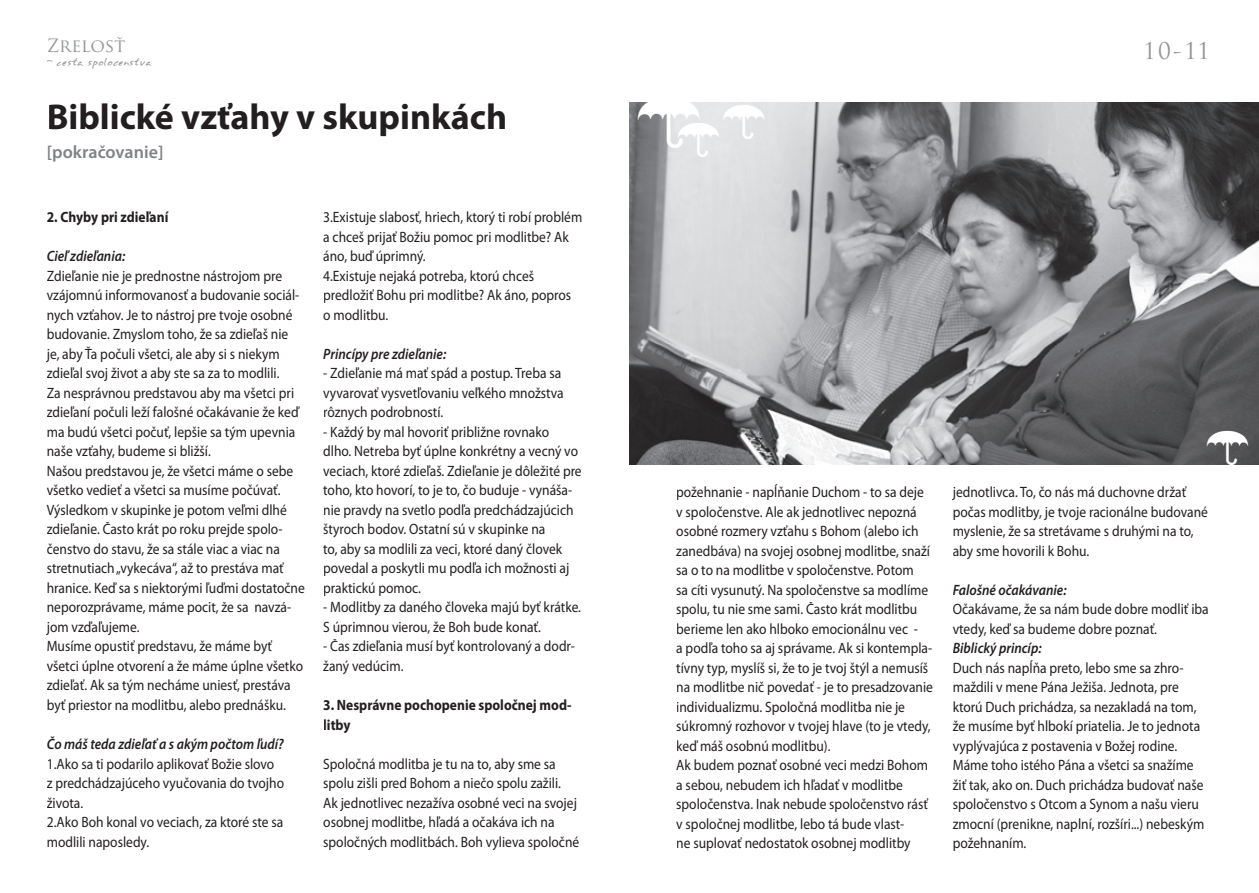
<style>
.page{position:relative;width:1259px;height:893px;background:#fff}
.page>*{position:absolute;margin:0;border:0;box-sizing:border-box;transform-origin:0 0}
.t1{font:45px "Harolds Pips";color:#fff}
.t2{font:700 36px "Myriad Pro";color:#231f20}
.t3{font:30px "Harolds Pips";color:#fff}
.t4{font:22.5px "Trajan Pro";color:#939598}
.t5{font:600 18px "Myriad Pro";color:#808285}
.t6{font:18px "Trajan Pro";color:#939598}
.t7{font:15px/19.5px "Myriad Pro";color:#231f20;scale:.9 1}
.t8{font:italic 600 15px "Myriad Pro";color:#231f20;scale:.9 1}
.t9{font:700 15px/19.5px "Myriad Pro";color:#231f20;scale:.9 1}
.t10{font:9px "Annifont";color:#939598;scale:.96 1}
.t11{font:3.3px "Annifont";color:#939598;scale:1.49 1}
</style>
<div class="page">
<img style="left:629px;top:102px;width:630px;height:362px">
<p class="t6" style="left:47px;top:34px;width:80px">Zrelosť</p>
<p class="t10" style="left:47px;top:55px;width:111px">- cesta spolocenstva</p>
<p class="t11" style="left:115px;top:58px;width:4px">v</p>
<h2 class="t2" style="left:47px;top:97px;width:462px">Biblické vzťahy v skupinkách</h2>
<p class="t5" style="left:47px;top:142px;width:118px">[pokračovanie]</p>
<p class="t9" style="left:47px;top:208px;width:137px">2. Chyby pri zdieľaní</p>
<p class="t8" style="left:47px;top:248px;width:89px">Cieľ zdieľania:</p>
<p class="t7" style="left:47px;top:266px;width:288px">Zdieľanie nie je prednostne nástrojom pre vzájomnú informovanosť a budovanie sociál&shy;nych vzťahov. Je to nástroj pre tvoje osobné budovanie. Zmyslom toho, že sa zdieľaš nie<br>je, aby Ťa počuli všetci, ale aby si s niekym zdieľal svoj život a aby ste sa za to modlili.<br>Za nesprávnou predstavou aby ma všetci pri zdieľaní počuli leží falošné očakávanie že keď ma budú všetci počuť, lepšie sa tým upevnia naše vzťahy, budeme si bližší.<br>Našou predstavou je, že všetci máme o sebe všetko vedieť a všetci sa musíme počúvať.<br>Výsledkom v skupinke je potom veľmi dlhé zdieľanie. Často krát po roku prejde spolo&shy;čenstvo do stavu, že sa stále viac a viac na stretnutiach „vykecáva“, až to prestáva mať hranice. Keď sa s niektorými ľuďmi dostatočne neporozprávame, máme pocit, že sa navzá&shy;jom vzďaľujeme.<br>Musíme opustiť predstavu, že máme byť všetci úplne otvorení a že máme úplne všetko zdieľať. Ak sa tým necháme uniesť, prestáva byť priestor na modlitbu, alebo prednášku.</p>
<p class="t8" style="left:47px;top:736px;width:265px">Čo máš teda zdieľať a s akým počtom ľudí?</p>
<p class="t7" style="left:47px;top:754px;width:265px">1.Ako sa ti podarilo aplikovať Božie slovo<br>z predchádzajúceho vyučovania do tvojho života.<br>2.Ako Boh konal vo veciach, za ktoré ste sa modlili naposledy.</p>
<p class="t7" style="left:323px;top:208px;width:289px">3.Existuje slabosť, hriech, ktorý ti robí problém a chceš prijať Božiu pomoc pri modlitbe? Ak áno, buď úprimný.<br>4.Existuje nejaká potreba, ktorú chceš predložiť Bohu pri modlitbe? Ak áno, popros o modlitbu.</p>
<p class="t8" style="left:323px;top:346px;width:138px">Princípy pre zdieľanie:</p>
<p class="t7" style="left:323px;top:364px;width:269px">- Zdieľanie má mať spád a postup. Treba sa vyvarovať vysvetľovaniu veľkého množstva rôznych podrobností.</p>
<p class="t7" style="left:323px;top:422px;width:289px">- Každý by mal hovoriť približne rovnako<br>dlho. Netreba byť úplne konkrétny a vecný vo veciach, ktoré zdieľaš. Zdieľanie je dôležité pre toho, kto hovorí, to je to, čo buduje - vynáša&shy;nie pravdy na svetlo podľa predchádzajúcich štyroch bodov. Ostatní sú v skupinke na<br>to, aby sa modlili za veci, ktoré daný človek povedal a poskytli mu podľa ich možnosti aj praktickú pomoc.</p>
<p class="t7" style="left:323px;top:598px;width:288px">- Modlitby za daného človeka majú byť krátke.<br>S úprimnou vierou, že Boh bude konať.</p>
<p class="t7" style="left:323px;top:637px;width:281px">- Čas zdieľania musí byť kontrolovaný a dodr&shy;žaný vedúcim.</p>
<p class="t9" style="left:323px;top:695px;width:277px">3. Nesprávne pochopenie spoločnej mod&shy;litby</p>
<p class="t7" style="left:323px;top:754px;width:286px">Spoločná modlitba je tu na to, aby sme sa spolu zišli pred Bohom a niečo spolu zažili.<br>Ak jednotlivec nezažíva osobné veci na svojej osobnej modlitbe, hľadá a očakáva ich na spoločných modlitbách. Boh vylieva spoločné</p>
<h1 class="t1" style="left:635px;top:94px;width:69px">U</h1>
<h3 class="t3" style="left:721px;top:102px;width:46px">U</h3>
<h3 class="t3" style="left:676px;top:120px;width:46px">U</h3>
<h3 class="t4" style="left:1143px;top:37px;width:68px">10-11</h3>
<h3 class="t3" style="left:1205px;top:428px;width:46px">U</h3>
<p class="t7" style="left:676px;top:483px;width:287px">požehnanie - napĺňanie Duchom - to sa deje v spoločenstve. Ale ak jednotlivec nepozná osobné rozmery vzťahu s Bohom (alebo ich zanedbáva) na svojej osobnej modlitbe, snaží sa o to na modlitbe v spoločenstve. Potom<br>sa cíti vysunutý. Na spoločenstve sa modlíme spolu, tu nie sme sami. Často krát modlitbu berieme len ako hlboko emocionálnu vec -<br>a podľa toho sa aj správame. Ak si kontempla&shy;tívny typ, myslíš si, že to je tvoj štýl a nemusíš na modlitbe nič povedať - je to presadzovanie individualizmu. Spoločná modlitba nie je súkromný rozhovor v tvojej hlave (to je vtedy, keď máš osobnú modlitbu).<br>Ak budem poznať osobné veci medzi Bohom a sebou, nebudem ich hľadať v modlitbe spoločenstva. Inak nebude spoločenstvo rásť v spoločnej modlitbe, lebo tá bude vlast-<br>ne suplovať nedostatok osobnej modlitby</p>
<p class="t7" style="left:952px;top:483px;width:285px">jednotlivca. To, čo nás má duchovne držať počas modlitby, je tvoje racionálne budované myslenie, že sa stretávame s druhými na to, aby sme hovorili k Bohu.</p>
<p class="t8" style="left:952px;top:582px;width:128px">Falošné očakávanie:</p>
<p class="t7" style="left:952px;top:600px;width:286px">Očakávame, že sa nám bude dobre modliť iba vtedy, keď sa budeme dobre poznať.</p>
<p class="t8" style="left:952px;top:640px;width:100px">Biblický princíp:</p>
<p class="t7" style="left:952px;top:658px;width:281px">Duch nás napĺňa preto, lebo sme sa zhro&shy;maždili v mene Pána Ježiša. Jednota, pre ktorú Duch prichádza, sa nezakladá na tom, že musíme byť hlbokí priatelia. Je to jednota vyplývajúca z postavenia v Božej rodine.<br>Máme toho istého Pána a všetci sa snažíme žiť tak, ako on. Duch prichádza budovať naše spoločenstvo s Otcom a Synom a našu vieru zmocní (prenikne, naplní, rozšíri...) nebeským požehnaním.</p>
</div>
